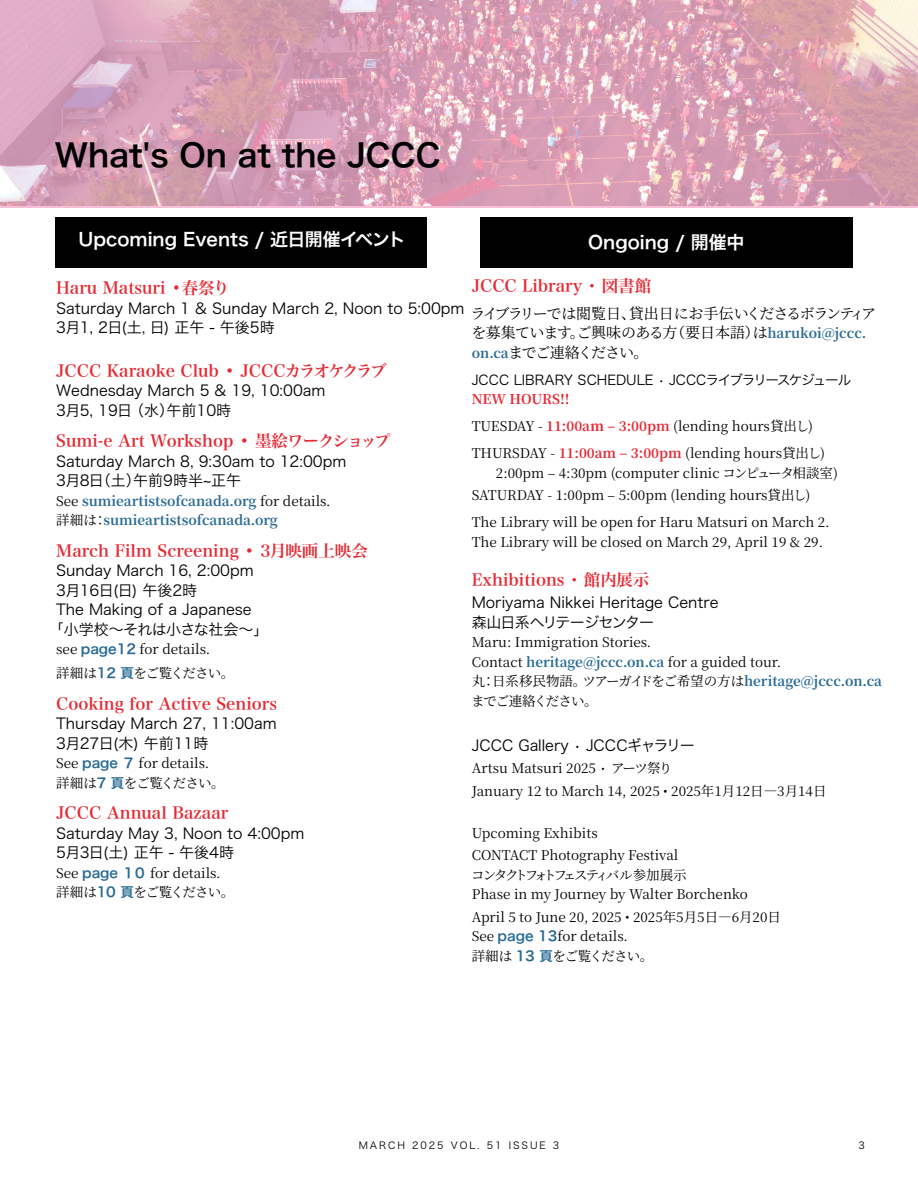
<style>
.page{position:relative;width:918px;height:1188px;background:#fff}
.page>*{position:absolute;margin:0;border:0;box-sizing:border-box;transform-origin:0 0}
.t1{font:31.5px "Hira Kaku Pro N W6";color:#000}
.t2{font:18px "Hira Kaku Pro N W6";color:#fff}
.t3{font:16.5px "Hira Min Pro N W6";color:#e62a35}
.t4{font:15px/19.5px "Hira Kaku Pro N W3";color:#000}
.t5{font:15px/19.5px "Source Han Serif";letter-spacing:-.055em;color:#000}
.t6{font:15px "Hira Kaku Pro N W3";letter-spacing:-.03em;color:#000}
.t7{font:13.5px/19.5px "Source Han Serif";color:#000}
.t8{font:700 13.5px/19.5px "Source Han Serif";color:#2c6b94}
.t9{font:13.5px "Hira Kaku Pro N W3";color:#000}
.t10{font:9.75px "Hira Kaku Pro N W3";letter-spacing:.2em;color:#000}
.t11{font:9.75px "Hira Kaku Pro W3";color:#000}
.s1{font-weight:700;font-size:13.5px;color:#2c6b94}
.s2{font-weight:700;color:#e62a35}
.s3{font-weight:700;color:#286a94}
.s4{font-family:"Hira Kaku Pro N W3";font-size:15px}
.s5{font-family:"Hira Kaku Pro N W6";color:#286a94}
.s6{font-weight:400;color:#000}
</style>
<div class="page">
<div style="left:55px;top:217px;width:372px;height:51px;background:#000"></div>
<div style="left:480px;top:217px;width:373px;height:51px;background:#000"></div>
<svg style="left:0;top:0;width:918px;height:207px;background:#daa5b8"></svg>
<h1 class="t1" style="left:55px;top:127px;width:387px">What's On at the JCCC</h1>
<h2 class="t2" style="left:79px;top:223px;width:329px">Upcoming Events / 近日開催イベント</h2>
<h2 class="t2" style="left:588px;top:226px;width:158px">Ongoing / 開催中</h2>
<p class="t3" style="left:472px;top:271px;width:181px">JCCC Library ・ 図書館</p>
<p class="t5" style="left:471px;top:304px;width:407px">ライブラリーでは閲覧日、貸出日にお手伝いくださるボランティアを募集ています。ご興味のある方（要日本語）は<span class="s1">harukoi@jccc. on.ca</span>までご連絡ください。</p>
<p class="t9" style="left:472px;top:368px;width:381px">JCCC LIBRARY SCHEDULE • JCCCライブラリースケジュール</p>
<p class="t7" style="left:472px;top:386px;width:355px;line-height:27px"><span class="s2">NEW HOURS!!<br></span>TUESDAY - <span class="s2">11:00aｍ – 3:00pm</span> (lending hours貸出し)<br>THURSDAY - <span class="s2">11:00am – 3:00pm</span> (lending hours貸出し)</p>
<p class="t7" style="left:472px;top:462px;width:368px;line-height:22.5px;text-indent:24px">2:00pm – 4:30pm (computer clinic コンピュータ相談室)<br>SATURDAY - 1:00pm – 5:00pm (lending hours貸出し)</p>
<p class="t7" style="left:472px;top:513px;width:359px">The Library will be open for Haru Matsuri on March 2.<br>The Library will be closed on March 29, April 19 &amp; 29.</p>
<p class="t3" style="left:472px;top:565px;width:179px">Exhibitions ・ 館内展示</p>
<p class="t4" style="left:472px;top:592px;width:248px">Moriyama Nikkei Heritage Centre森山日系ヘリテージセンター</p>
<p class="t7" style="left:471px;top:633px;width:413px">Maru: Immigration Stories.<br>Contact <span class="s3">heritage@jccc.on.ca</span> for a guided tour.<br>丸：日系移民物語。ツアーガイドをご希望の方は<span class="s3">heritage@jccc.on.ca</span>までご連絡ください。</p>
<p class="t4" style="left:472px;top:734px;width:224px">JCCC Gallery • JCCCギャラリー</p>
<p class="t7" style="left:472px;top:757px;width:356px;line-height:22.5px">Artsu Matsuri 2025 <span class="s4">•</span> アーツ祭り<br>January 12 to March 14, 2025 • 2025年1月12日―3月14日</p>
<p class="t7" style="left:472px;top:822px;width:208px;line-height:22.5px">Upcoming Exhibits<br>CONTACT Photography Festival</p>
<p class="t7" style="left:471px;top:865px;width:278px">コンタクトフォトフェスティバル参加展示<br>Phase in my Journey by Walter Borchenko</p>
<p class="t7" style="left:472px;top:907px;width:311px">April 5 to June 20, 2025 • 2025年5月5日―6月20日<br>See <span class="s5">page 13</span>for details.<br>詳細は <span class="s5">13 頁</span>をご覧ください。</p>
<p class="t3" style="left:56px;top:274px;width:175px">Haru Matsuri •春祭り</p>
<p class="t4" style="left:56px;top:297px;width:410px">Saturday March 1 &amp; Sunday March 2, Noon to 5:00pm<br>3月1, 2日(土, 日) 正午 - 午後5時</p>
<p class="t3" style="left:56px;top:356px;width:332px">JCCC Karaoke Club • JCCCカラオケクラブ</p>
<p class="t4" style="left:56px;top:380px;width:271px">Wednesday March 5 &amp; 19, 10:00am<br>3月5, 19日 （水）午前10時</p>
<p class="t3" style="left:56px;top:427px;width:336px">Sumi-e Art Workshop • 墨絵ワークショップ</p>
<p class="t4" style="left:56px;top:450px;width:292px">Saturday March 8, 9:30am to 12:00pm<br>3月8日（土）午前9時半~正午</p>
<p class="t8" style="left:56px;top:492px;width:276px"><span class="s6">See</span> sumieartistsofcanada.org <span class="s6">for details.詳細は：</span>sumieartistsofcanada.org</p>
<p class="t3" style="left:56px;top:536px;width:313px">March Film Screening • 3月映画上映会</p>
<p class="t4" style="left:56px;top:560px;width:199px">Sunday March 16, 2:00pm</p>
<p class="t4" style="left:56px;top:579px;width:142px">3月16日(日) 午後2時</p>
<p class="t4" style="left:56px;top:599px;width:197px">The Making of a Japanese</p>
<p class="t6" style="left:49px;top:616px;width:221px">「小学校～それは小さな社会～」</p>
<p class="t7" style="left:56px;top:638px;width:180px;line-height:24px">see <span class="s5">page12</span> for details.<br>詳細は<span class="s5">12 頁</span>をご覧ください。</p>
<p class="t3" style="left:56px;top:689px;width:223px">Cooking for Active Seniors</p>
<p class="t4" style="left:56px;top:713px;width:222px">Thursday March 27, 11:00am<br>3月27日(木) 午前11時</p>
<p class="t7" style="left:56px;top:754px;width:170px">See <span class="s5">page ７</span> for details.詳細は<span class="s5">7 頁</span>をご覧ください。</p>
<p class="t3" style="left:56px;top:799px;width:174px">JCCC Annual Bazaar</p>
<p class="t4" style="left:56px;top:822px;width:250px">Saturday May 3, Noon to 4:00pm<br>5月3日(土) 正午 - 午後4時</p>
<p class="t7" style="left:56px;top:864px;width:180px">See <span class="s5">page １０</span> for details.詳細は<span class="s5">10 頁</span>をご覧ください。</p>
<p class="t10" style="left:359px;top:1136px;width:202px">MARCH 2025 VOL. 51 ISSUE 3</p>
<p class="t11" style="left:858px;top:1136px;width:8px">3</p>
</div>
